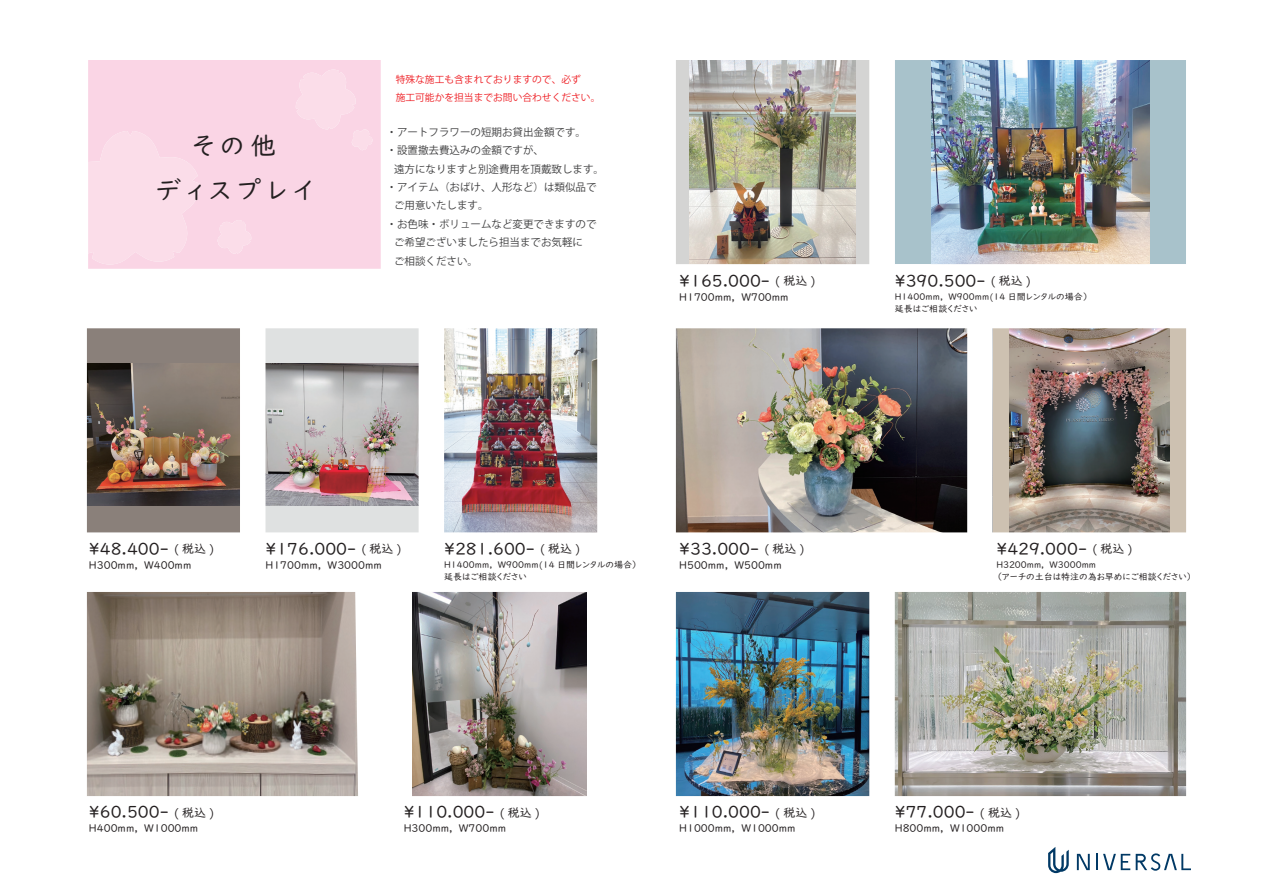
<style>
.page{position:relative;width:1263px;height:893px;background:#fff}
.page>*{position:absolute;margin:0;border:0;box-sizing:border-box;transform-origin:0 0}
.t1{font:25.5px/44.7px "UD Digi Kyokasho NK R";letter-spacing:.24em;color:#231f20;text-align:center}
.t2{font:16.5px "UD Digi Kyokasho NK R";color:#231f20}
.t3{font:10.5px/18.3px "Koz Go Pr 6 N";color:#3e3e3f}
.t4{font:10.5px "UD Digi Kyokasho NK R";color:#231f20}
.t5{font:9.75px/17.1px "Koz Go Pr 6 N";color:#ee1d23}
.t6{font:9px/12px "UD Digi Kyokasho NK R";letter-spacing:.005em;color:#231f20}
.s1{font-size:12px}
</style>
<div class="page">
<img style="left:86px;top:60px;width:1101px;height:814px">
<svg style="left:1048px;top:847px;width:21px;height:26px"></svg>
<svg style="left:1136px;top:853px;width:55px;height:18px"></svg>
<svg style="left:1096px;top:854px;width:34px;height:16px"></svg>
<svg style="left:1077px;top:854px;width:13px;height:16px"></svg>
<div style="left:88px;top:60px;width:293px;height:209px;background:#fad5e5"></div>
<div style="left:86px;top:131px;width:114px;height:134px;background:#fbdde9"></div>
<svg style="left:217px;top:220px;width:35px;height:34px"></svg>
<div style="left:295px;top:70px;width:78px;height:80px;background:#fad5e5"></div>
<h1 class="t1" style="left:156px;top:124px;width:158px">その他<br>ディスプレイ</h1>
<p class="t5" style="left:396px;top:72px;width:206px">特殊な施工も含まれておりますので、必ず<br>施工可能かを担当までお問い合わせください。</p>
<p class="t3" style="left:387px;top:123px;width:201px">・アートフラワーの短期お貸出金額です。・設置撤去費込みの金額ですが、</p>
<p class="t3" style="left:394px;top:160px;width:211px">遠方になりますと別途費用を頂戴致します。</p>
<p class="t3" style="left:387px;top:178px;width:211px">・アイテム（おばけ、人形など）は類似品で</p>
<p class="t3" style="left:394px;top:197px;width:96px">ご用意いたします。</p>
<p class="t3" style="left:387px;top:215px;width:211px">・お色味・ボリュームなど変更できますので</p>
<p class="t3" style="left:394px;top:233px;width:190px">ご希望ございましたら担当までお気軽に</p>
<p class="t3" style="left:394px;top:252px;width:85px">ご相談ください。</p>
<p class="t2" style="left:679px;top:271px;width:138px">\1６５.000- <span class="s1">( 税込 )</span></p>
<p class="t4" style="left:679px;top:291px;width:111px">H1700mm, W700mm</p>
<p class="t2" style="left:895px;top:271px;width:138px">\３９０.５００- <span class="s1">( 税込 )</span></p>
<p class="t6" style="left:895px;top:291px;width:195px">H1400mm, W９００mm(14 日間レンタルの場合）延長はご相談ください</p>
<p class="t2" style="left:89px;top:540px;width:127px">\48.400- <span class="s1">( 税込 )</span></p>
<p class="t4" style="left:89px;top:559px;width:104px">H300mm, W400mm</p>
<p class="t2" style="left:265px;top:540px;width:138px">\1７６.000- <span class="s1">( 税込 )</span></p>
<p class="t4" style="left:265px;top:559px;width:118px">H1700mm, W3000mm</p>
<p class="t2" style="left:444px;top:540px;width:138px">\２８１.６00- <span class="s1">( 税込 )</span></p>
<p class="t6" style="left:444px;top:559px;width:195px">H1400mm, W９００mm(14 日間レンタルの場合）延長はご相談ください</p>
<p class="t2" style="left:679px;top:540px;width:127px">\3３.０00- <span class="s1">( 税込 )</span></p>
<p class="t4" style="left:679px;top:559px;width:104px">H500mm, W500mm</p>
<p class="t2" style="left:996px;top:540px;width:138px">\４２９.０００- <span class="s1">( 税込 )</span></p>
<p class="t6" style="left:996px;top:559px;width:197px">H３２00mm, W３０00mm<br>（アーチの土台は特注の為お早めにご相談ください）</p>
<p class="t2" style="left:89px;top:803px;width:127px">\60.500- <span class="s1">( 税込 )</span></p>
<p class="t4" style="left:89px;top:822px;width:111px">H400mm, W1000mm</p>
<p class="t2" style="left:404px;top:803px;width:138px">\110.000- <span class="s1">( 税込 )</span></p>
<p class="t4" style="left:404px;top:822px;width:104px">H300mm, W700mm</p>
<p class="t2" style="left:679px;top:803px;width:138px">\1１０.０00- <span class="s1">( 税込 )</span></p>
<p class="t4" style="left:679px;top:822px;width:118px">H1000mm, W1000mm</p>
<p class="t2" style="left:895px;top:803px;width:127px">\77.000- <span class="s1">( 税込 )</span></p>
<p class="t4" style="left:895px;top:822px;width:111px">H800mm, W1000mm</p>
</div>
